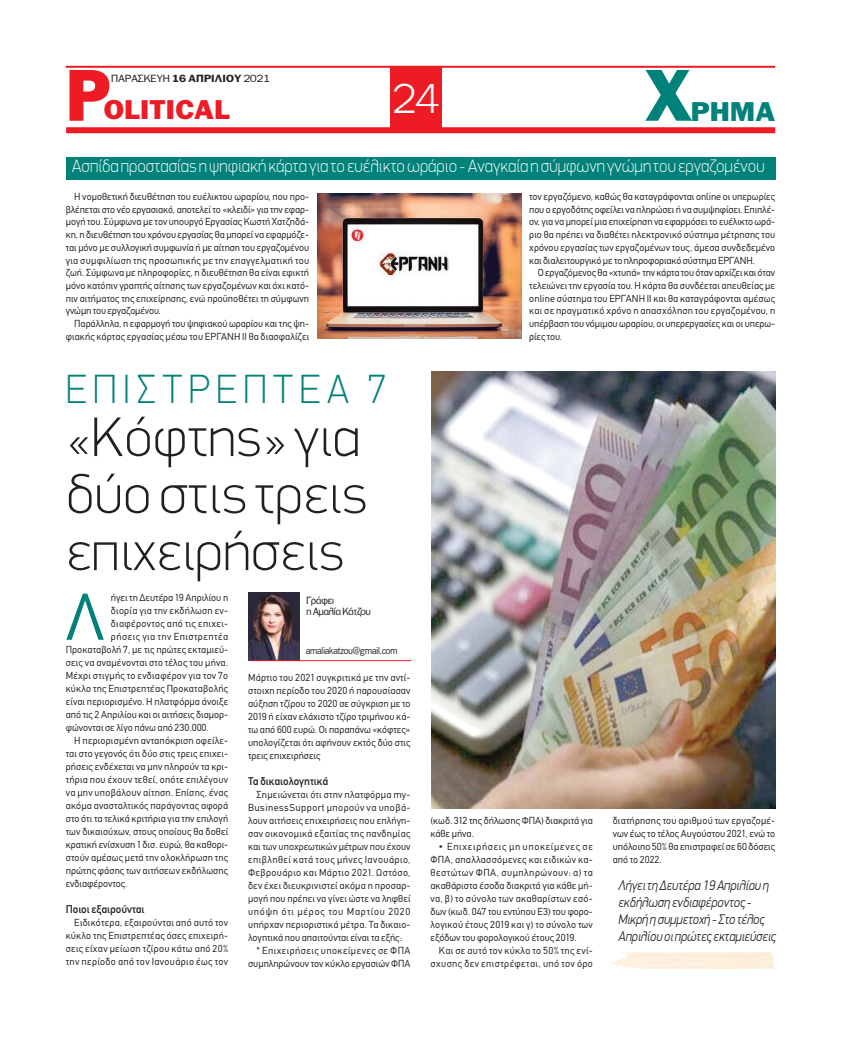
<style>
.page{position:relative;width:841px;height:1039px;background:#fff}
.page>*{position:absolute;margin:0;border:0;box-sizing:border-box;transform-origin:0 0}
.t1{font:900 70px "PF Franklin Gothic";color:#ed1c24;scale:.92 1}
.t2{font:900 70px "PF Franklin Gothic";color:#008179;scale:.92 1}
.t3{font:64.8px "CF Din";color:#008179}
.t4{font:100 56px/57px "PF Din Display";color:#231f20;scale:1.05 1}
.t5{font:100 41px "PF Din Display";letter-spacing:.15em;color:#008179}
.t6{font:300 40px "PF Franklin Gothic";color:#fff}
.t7{font:900 26px "PF Franklin Gothic";color:#ed1c24;scale:1.06 1}
.t8{font:900 26px "PF Franklin Gothic";color:#008179;scale:1.06 1}
.t9{font:100 18px "PF Din Display";color:#fff;scale:.96 1}
.t10{font:italic 300 14px/17px "PF Din Display";color:#231f20;scale:.9 1}
.t11{font:11px "CF Din";color:#231f20}
.t12{font:10px/13px "CF Din";letter-spacing:.01em;color:#231f20;text-align:justify}
.t13{font:10px/13px "CF Din";letter-spacing:.04em;color:#231f20;text-align:right}
.t14{font:10px "CF Din";letter-spacing:.045em;color:#231f20}
.t15{font:10px "CF Din";letter-spacing:.075em;color:#231f20}
.t16{font:10px "CF Din";letter-spacing:.035em;color:#231f20}
.t17{font:10px "PF Franklin Gothic";color:#231f20;scale:1.1 1}
.t18{font:10px "CF Din";letter-spacing:.05em;color:#231f20}
.t19{font:10px/11.2px "PF Franklin Gothic";color:#231f20}
.t20{font:9.5px "PF Franklin Gothic";color:#231f20;scale:.9 1}
.s1{font-weight:700}
</style>
<div class="page">
<hr style="left:66px;top:66px;width:708px;height:2px;background:#ed1c24">
<div style="left:66px;top:127px;width:708px;height:6px;background:#ed1c24"></div>
<div style="left:390px;top:68px;width:51px;height:63px;background:#ed1c24"></div>
<div style="left:66px;top:158px;width:708px;height:22px;background:#008179"></div>
<img style="left:431px;top:371px;width:343px;height:437px">
<svg style="left:610px;top:952px;width:166px;height:17px;background:#fdf1e0"></svg>
<img style="left:248px;top:592px;width:51px;height:69px">
<hr style="left:251px;top:660px;width:160px;height:1px;background:#ed1c24">
<img style="left:317px;top:193px;width:204px;height:146px">
<h1 class="t1" style="left:66px;top:70px;width:50px">P</h1>
<p class="t17" style="left:111px;top:73px;width:146px">ΠΑΡΑΣΚΕΥΗ <span class="s1">16 ΑΠΡΙΛΙΟΥ</span> 2021</p>
<h3 class="t7" style="left:104px;top:100px;width:120px">OLITICAL</h3>
<h3 class="t6" style="left:392px;top:76px;width:48px">24</h3>
<h1 class="t2" style="left:644px;top:70px;width:53px">Χ</h1>
<h3 class="t8" style="left:690px;top:102px;width:81px">ΡΗΜΑ</h3>
<h3 class="t9" style="left:72px;top:156px;width:722px">Ασπίδα προστασίας η ψηφιακή κάρτα για το ευέλικτο ωράριο - Αναγκαία η σύμφωνη γνώμη του εργαζομένου</h3>
<p class="t12" style="left:66px;top:191px;width:245px;line-height:12.7px;text-indent:9px">Η νομοθετική διευθέτηση του ευέλικτου ωραρίου, που προ&shy;βλέπεται στο νέο εργασιακό, αποτελεί το «κλειδί» για την εφαρ&shy;μογή του. Σύμφωνα με τον υπουργό Εργασίας Κωστή Χατζηδά&shy;κη, η διευθέτηση του χρόνου εργασίας θα μπορεί να εφαρμόζε&shy;ται μόνο με συλλογική συμφωνία ή με αίτηση του εργαζομένου για συμφιλίωση της προσωπικής με την επαγγελματική του ζωή. Σύμφωνα με πληροφορίες, η διευθέτηση θα είναι εφικτή μόνο κατόπιν γραπτής αίτησης των εργαζομένων και όχι κατό&shy;πιν αιτήματος της επιχείρησης, ενώ προϋποθέτει τη σύμφωνη γνώμη του εργαζομένου.</p>
<p class="t12" style="left:66px;top:318px;width:245px;line-height:12.7px;text-align:right">Παράλληλα, η εφαρμογή του ψηφιακού ωραρίου και της ψη&shy;φιακής κάρτας εργασίας μέσω του ΕΡΓΑΝΗ ΙΙ θα διασφαλίζει</p>
<h3 class="t5" style="left:66px;top:364px;width:322px">ΕΠΙΣΤΡΕΠΤEΑ 7</h3>
<h3 class="t4" style="left:66px;top:408px;width:289px">«Κόφτης» για δύο στις τρεις επιχειρήσεις</h3>
<h2 class="t3" style="left:66px;top:592px;width:40px">Λ</h2>
<p class="t12" style="left:111px;top:592px;width:119px">ήγει τη Δευτέρα 19 Απριλίου η</p>
<p class="t12" style="left:111px;top:605px;width:119px">διορία για την εκδήλωση εν-</p>
<p class="t16" style="left:111px;top:619px;width:119px">διαφέροντος από τις επιχει-</p>
<p class="t18" style="left:111px;top:632px;width:119px">ρήσεις για την Επιστρεπτέα</p>
<p class="t12" style="left:66px;top:644px;width:164px">Προκαταβολή 7, με τις πρώτες εκταμιεύ-</p>
<p class="t12" style="left:66px;top:657px;width:164px">σεις να αναμένονται στο τέλος του μήνα.</p>
<p class="t12" style="left:66px;top:670px;width:164px">Μέχρι στιγμής το ενδιαφέρον για τον 7ο</p>
<p class="t12" style="left:66px;top:683px;width:164px">κύκλο της Επιστρεπτέας Προκαταβολής</p>
<p class="t12" style="left:66px;top:696px;width:164px">είναι περιορισμένο. Η πλατφόρμα άνοιξε</p>
<p class="t12" style="left:66px;top:709px;width:164px">από τις 2 Απριλίου και οι αιτήσεις διαμορ-</p>
<p class="t12" style="left:66px;top:722px;width:145px">φώνονται σε λίγο πάνω από 230.000.</p>
<p class="t12" style="left:74px;top:735px;width:155px">Η περιορισμένη ανταπόκριση οφείλε-</p>
<p class="t12" style="left:66px;top:748px;width:164px">ται στο γεγονός ότι δύο στις τρεις επιχει-</p>
<p class="t12" style="left:66px;top:761px;width:164px">ρήσεις ενδέχεται να μην πληρούν τα κρι-</p>
<p class="t12" style="left:66px;top:774px;width:164px">τήρια που έχουν τεθεί, οπότε επιλέγουν</p>
<p class="t12" style="left:66px;top:787px;width:164px">να μην υποβάλουν αίτηση. Επίσης, ένας</p>
<p class="t12" style="left:66px;top:800px;width:164px">ακόμα ανασταλτικός παράγοντας αφορά</p>
<p class="t12" style="left:66px;top:813px;width:164px">στο ότι τα τελικά κριτήρια για την επιλογή</p>
<p class="t12" style="left:66px;top:826px;width:164px">των δικαιούχων, στους οποίους θα δοθεί</p>
<p class="t12" style="left:66px;top:839px;width:164px">κρατική ενίσχυση 1 δισ. ευρώ, θα καθορι-</p>
<p class="t12" style="left:66px;top:852px;width:164px">στούν αμέσως μετά την ολοκλήρωση της</p>
<p class="t12" style="left:66px;top:865px;width:164px">πρώτης φάσης των αιτήσεων εκδήλωσης</p>
<p class="t12" style="left:66px;top:878px;width:63px">ενδιαφέροντος.</p>
<p class="t11" style="left:66px;top:902px;width:80px">Ποιοι εξαιρούνται</p>
<p class="t12" style="left:66px;top:917px;width:164px;text-indent:9px">Ειδικότερα, εξαιρούνται από αυτό τον κύκλο της Επιστρεπτέας όσες επιχειρή&shy;σεις είχαν μείωση τζίρου κάτω από 20% την περίοδο από τον Ιανουάριο έως τον</p>
<p class="t19" style="left:306px;top:594px;width:66px">Γράφει<br>η Αμαλία Κάτζου</p>
<p class="t20" style="left:305px;top:645px;width:103px">amaliakatzou@gmail.com</p>
<p class="t12" style="left:248px;top:672px;width:164px">Μάρτιο του 2021 συγκριτικά με την αντί&shy;στοιχη περίοδο του 2020 ή παρουσίασαν αύξηση τζίρου το 2020 σε σύγκριση με το 2019 ή είχαν ελάχιστο τζίρο τριμήνου κά&shy;τω από 600 ευρώ. Οι παραπάνω «κόφτες» υπολογίζεται ότι αφήνουν εκτός δύο στις τρεις επιχειρήσεις</p>
<p class="t11" style="left:248px;top:775px;width:81px">Τα δικαιολογητικά</p>
<p class="t12" style="left:256px;top:789px;width:155px">Σημειώνεται ότι στην πλατφόρμα my-</p>
<p class="t14" style="left:248px;top:803px;width:164px">BusinessSupport μπορούν να υποβά-</p>
<p class="t12" style="left:248px;top:815px;width:164px">λουν αιτήσεις επιχειρήσεις που επλήγη-</p>
<p class="t12" style="left:248px;top:828px;width:164px">σαν οικονομικά εξαιτίας της πανδημίας</p>
<p class="t12" style="left:248px;top:841px;width:164px">και των υποχρεωτικών μέτρων που έχουν</p>
<p class="t14" style="left:248px;top:855px;width:164px">επιβληθεί κατά τους μήνες Ιανουάριο,</p>
<p class="t13" style="left:248px;top:867px;width:164px">Φεβρουάριο και Μάρτιο 2021. Ωστόσο,</p>
<p class="t12" style="left:248px;top:880px;width:164px">δεν έχει διευκρινιστεί ακόμα η προσαρ-</p>
<p class="t12" style="left:248px;top:893px;width:164px">μογή που πρέπει να γίνει ώστε να ληφθεί</p>
<p class="t15" style="left:248px;top:907px;width:164px">υπόψη ότι μέρος του Μαρτίου 2020</p>
<p class="t12" style="left:248px;top:919px;width:164px">υπήρχαν περιοριστικά μέτρα. Τα δικαιο-</p>
<p class="t12" style="left:248px;top:932px;width:155px">λογητικά που απαιτούνται είναι τα εξής:</p>
<p class="t13" style="left:256px;top:945px;width:155px">* Επιχειρήσεις υποκείμενες σε ΦΠΑ</p>
<p class="t12" style="left:248px;top:958px;width:164px">συμπληρώνουν τον κύκλο εργασιών ΦΠΑ</p>
<p class="t12" style="left:529px;top:191px;width:247px;line-height:12.7px">τον εργαζόμενο, καθώς θα καταγράφονται online οι υπερωρίες που ο εργοδότης οφείλει να πληρώσει ή να συμψηφίσει. Επιπλέ&shy;ον, για να μπορεί μια επιχείρηση να εφαρμόσει το ευέλικτο ωρά&shy;ριο θα πρέπει να διαθέτει ηλεκτρονικό σύστημα μέτρησης του χρόνου εργασίας των εργαζομένων τους, άμεσα συνδεδεμένο και διαλειτουργικό με το πληροφοριακό σύστημα ΕΡΓΑΝΗ.</p>
<p class="t12" style="left:529px;top:267px;width:247px;line-height:12.7px;text-indent:9px">Ο εργαζόμενος θα «χτυπά» την κάρτα του όταν αρχίζει και όταν τελειώνει την εργασία του. Η κάρτα θα συνδέεται απευθείας με online σύστημα του ΕΡΓΑΝΗ ΙΙ και θα καταγράφονται αμέσως και σε πραγματικό χρόνο η απασχόληση του εργαζομένου, η υπέρβαση του νόμιμου ωραρίου, οι υπερεργασίες και οι υπερω&shy;ρίες του.</p>
<p class="t12" style="left:430px;top:815px;width:164px">(κωδ. 312 της δήλωσης ΦΠΑ) διακριτά για κάθε μήνα.</p>
<p class="t12" style="left:430px;top:841px;width:164px;text-indent:9px">• Επιχειρήσεις μη υποκείμενες σε ΦΠΑ, απαλλασσόμενες και ειδικών κα&shy;θεστώτων ΦΠΑ, συμπληρώνουν: α) τα ακαθάριστα έσοδα διακριτά για κάθε μή&shy;να, β) το σύνολο των ακαθαρίστων εσό&shy;δων (κωδ. 047 του εντύπου Ε3) του φορο&shy;λογικού έτους 2019 και γ) το σύνολο των εξόδων του φορολογικού έτους 2019.</p>
<p class="t13" style="left:430px;top:945px;width:164px">Και σε αυτό τον κύκλο το 50% της ενί&shy;σχυσης δεν επιστρέφεται, υπό τον όρο</p>
<p class="t12" style="left:612px;top:815px;width:164px">διατήρησης του αριθμού των εργαζομέ&shy;νων έως το τέλος Αυγούστου 2021, ενώ το υπόλοιπο 50% θα επιστραφεί σε 60 δόσεις από το 2022.</p>
<h3 class="t10" style="left:618px;top:876px;width:177px">Λήγει τη Δευτέρα 19 Απριλίου η εκδήλωση ενδιαφέροντος -<br>Μικρή η συμμετοχή - Στο τέλος<br>Απριλίου οι πρώτες εκταμιεύσεις</h3>
</div>
